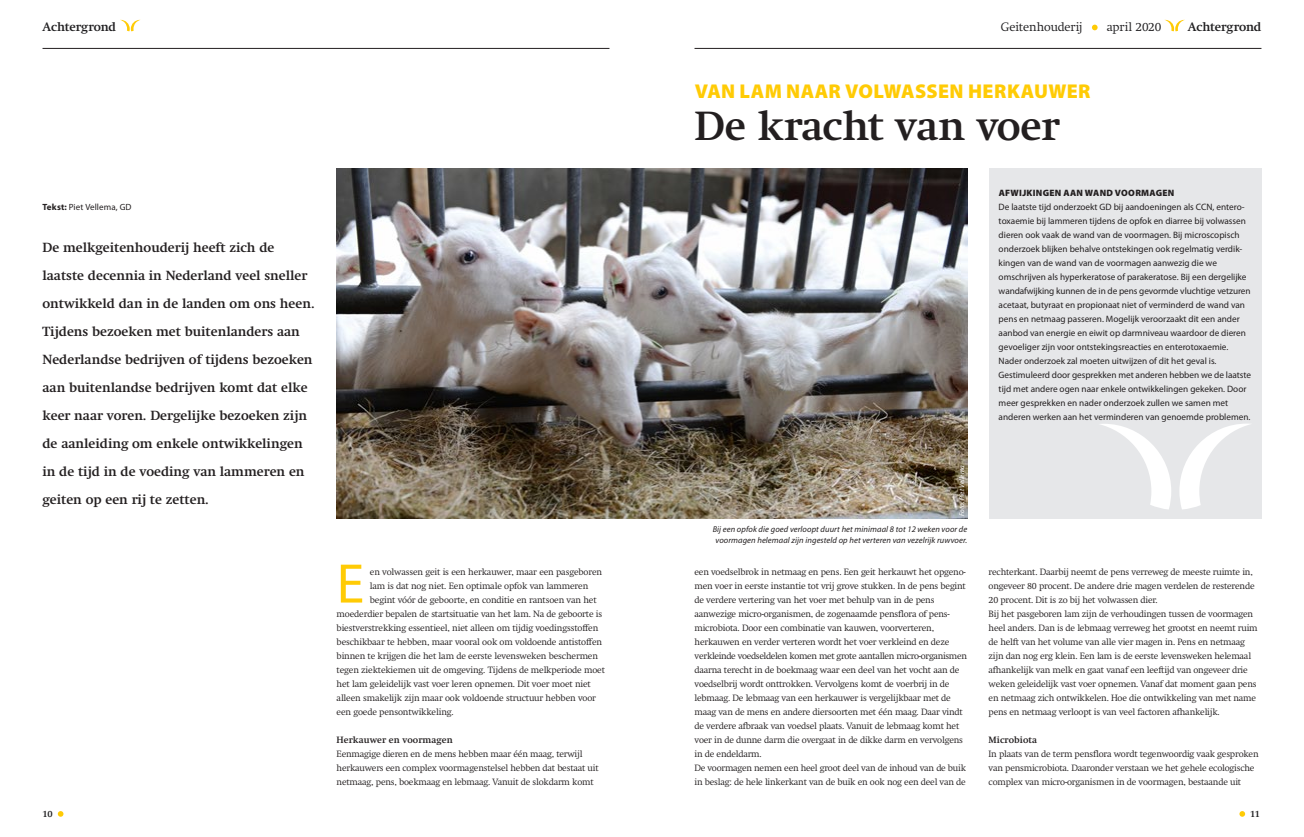
<style>
.page{position:relative;width:1304px;height:837px;background:#fff}
.page>*{position:absolute;margin:0;border:0;box-sizing:border-box;transform-origin:0 0}
.t1{font:56.2px "Myriad Pro";color:#ffcb05}
.t2{font:700 40px "Swift";letter-spacing:-.01em;color:#231f20}
.t3{font:900 20px "Myriad Pro";letter-spacing:.015em;color:#ffcb05}
.t4{font:700 13px/28px "Swift";color:#231f20}
.t5{font:300 12px "Swift";letter-spacing:-.015em;color:#1f1e20}
.t6{font:700 12px "Swift";letter-spacing:-.01em;color:#1f1e20}
.t7{font:9.2px/14px "Myriad Pro";color:#231f20}
.t8{font:900 9.2px "Myriad Pro";letter-spacing:.03em;color:#231f20}
.t9{font:300 9px/14px "Swift";letter-spacing:-.02em;color:#231f20}
.t10{font:700 9px "Swift";letter-spacing:.01em;color:#231f20}
.t11{font:9px "Myriad Pro";letter-spacing:.01em;color:#231f20}
.t12{font:700 9px "Swift";color:#1f1e20}
.t13{font:italic 8.5px/10px "Myriad Pro";letter-spacing:.01em;color:#231f20;text-align:center}
.t14{font:italic 7px "Myriad Pro";letter-spacing:.01em;color:#fff}
.s1{font-weight:700}
</style>
<div class="page">
<hr style="left:694px;top:48px;width:567px;height:1px;background:#231f20">
<hr style="left:43px;top:48px;width:566px;height:1px;background:#231f20">
<svg style="left:1092px;top:25px;width:6px;height:5px"></svg>
<svg style="left:1165px;top:20px;width:20px;height:11px"></svg>
<svg style="left:120px;top:20px;width:20px;height:11px"></svg>
<svg style="left:1239px;top:811px;width:6px;height:5px"></svg>
<svg style="left:58px;top:811px;width:5px;height:5px"></svg>
<div style="left:989px;top:168px;width:272px;height:350px;background:#e6e7e9"></div>
<svg style="left:1179px;top:424px;width:71px;height:85px"></svg>
<svg style="left:1100px;top:424px;width:71px;height:85px"></svg>
<img style="left:337px;top:168px;width:630px;height:350px">
<h3 class="t6" style="left:43px;top:20px;width:75px">Achtergrond</h3>
<h3 class="t5" style="left:1001px;top:20px;width:84px">Geitenhouderij</h3>
<h3 class="t5" style="left:1107px;top:20px;width:56px">april 2020</h3>
<h3 class="t6" style="left:1188px;top:20px;width:75px">Achtergrond</h3>
<h3 class="t3" style="left:695px;top:78px;width:397px">VAN LAM NAAR VOLWASSEN HERKAUWER</h3>
<p class="t11" style="left:43px;top:201px;width:91px"><span class="s1">Tekst:</span> Piet Vellema, GD</p>
<p class="t4" style="left:43px;top:234px;width:274px">De melkgeitenhouderij heeft zich de laatste decennia in Nederland veel sneller ontwikkeld dan in de landen om ons heen.<br>Tijdens bezoeken met buitenlanders aan Nederlandse bedrijven of tijdens bezoeken aan buitenlandse bedrijven komt dat elke keer naar voren. Dergelijke bezoeken zijn de aanleiding om enkele ontwikkelingen in de tijd in de voeding van lammeren en geiten op een rij te zetten.</p>
<h1 class="t1" style="left:337px;top:548px;width:29px">E</h1>
<p class="t9" style="left:370px;top:564px;width:234px">en volwassen geit is een herkauwer, maar een pasgeboren</p>
<p class="t9" style="left:370px;top:578px;width:220px">lam is dat nog niet. Een optimale opfok van lammeren</p>
<p class="t9" style="left:370px;top:592px;width:228px">begint vóór de geboorte, en conditie en rantsoen van het</p>
<p class="t9" style="left:337px;top:606px;width:267px">moederdier bepalen de startsituatie van het lam. Na de geboorte is</p>
<p class="t9" style="left:337px;top:620px;width:263px">biestverstrekking essentieel, niet alleen om tijdig voedingsstoffen</p>
<p class="t9" style="left:337px;top:634px;width:267px">beschikbaar te hebben, maar vooral ook om voldoende antistoffen</p>
<p class="t9" style="left:337px;top:648px;width:263px">binnen te krijgen die het lam de eerste levensweken beschermen</p>
<p class="t9" style="left:337px;top:662px;width:270px">tegen ziektekiemen uit de omgeving. Tijdens de melkperiode moet</p>
<p class="t9" style="left:337px;top:676px;width:256px">het lam geleidelijk vast voer leren opnemen. Dit voer moet niet</p>
<p class="t9" style="left:337px;top:690px;width:261px">alleen smakelijk zijn maar ook voldoende structuur hebben voor</p>
<p class="t9" style="left:337px;top:704px;width:119px">een goede pensontwikkeling.</p>
<p class="t10" style="left:337px;top:734px;width:118px">Herkauwer en voormagen</p>
<p class="t9" style="left:337px;top:746px;width:264px">Eenmagige dieren en de mens hebben maar één maag, terwijl herkauwers een complex voormagenstelsel hebben dat bestaat uit netmaag, pens, boekmaag en lebmaag. Vanuit de slokdarm komt</p>
<h2 class="t2" style="left:694px;top:103px;width:367px">De kracht van voer</h2>
<p class="t14" style="left:957px;top:515px;width:52px;rotate:-90deg">Foto: Piet Vellema</p>
<p class="t13" style="left:713px;top:524px;width:256px">Bij een opfok die goed verloopt duurt het minimaal 8 tot 12 weken voor de voormagen helemaal zijn ingesteld op het verteren van vezelrijk ruwvoer.</p>
<p class="t8" style="left:999px;top:187px;width:177px">AFWIJKINGEN AAN WAND VOORMAGEN</p>
<p class="t7" style="left:999px;top:200px;width:254px">De laatste tijd onderzoekt GD bij aandoeningen als CCN, entero&shy;toxaemie bij lammeren tijdens de opfok en diarree bij volwassen dieren ook vaak de wand van de voormagen. Bij microscopisch onderzoek blijken behalve ontstekingen ook regelmatig verdik&shy;kingen van de wand van de voormagen aanwezig die we omschrijven als hyperkeratose of parakeratose. Bij een dergelijke wandafwijking kunnen de in de pens gevormde vluchtige vetzuren acetaat, butyraat en propionaat niet of verminderd de wand van pens en netmaag passeren. Mogelijk veroorzaakt dit een ander aanbod van energie en eiwit op darmniveau waardoor de dieren gevoeliger zijn voor ontstekingsreacties en enterotoxaemie.<br>Nader onderzoek zal moeten uitwijzen of dit het geval is.<br>Gestimuleerd door gesprekken met anderen hebben we de laatste tijd met andere ogen naar enkele ontwikkelingen gekeken. Door meer gesprekken en nader onderzoek zullen we samen met anderen werken aan het verminderen van genoemde problemen.</p>
<p class="t9" style="left:694px;top:564px;width:274px">een voedselbrok in netmaag en pens. Een geit herkauwt het opgeno&shy;men voer in eerste instantie tot vrij grove stukken. In de pens begint de verdere vertering van het voer met behulp van in de pens aanwezige micro-organismen, de zogenaamde pensflora of pens&shy;microbiota. Door een combinatie van kauwen, voorverteren, herkauwen en verder verteren wordt het voer verkleind en deze verkleinde voedseldelen komen met grote aantallen micro-organismen daarna terecht in de boekmaag waar een deel van het vocht aan de voedselbrij wordt onttrokken. Vervolgens komt de voerbrij in de lebmaag. De lebmaag van een herkauwer is vergelijkbaar met de maag van de mens en andere diersoorten met één maag. Daar vindt de verdere afbraak van voedsel plaats. Vanuit de lebmaag komt het voer in de dunne darm die overgaat in de dikke darm en vervolgens in de endeldarm.<br>De voormagen nemen een heel groot deel van de inhoud van de buik in beslag: de hele linkerkant van de buik en ook nog een deel van de</p>
<p class="t9" style="left:989px;top:564px;width:271px">rechterkant. Daarbij neemt de pens verreweg de meeste ruimte in, ongeveer 80 procent. De andere drie magen verdelen de resterende 20 procent. Dit is zo bij het volwassen dier.<br>Bij het pasgeboren lam zijn de verhoudingen tussen de voormagen heel anders. Dan is de lebmaag verreweg het grootst en neemt ruim de helft van het volume van alle vier magen in. Pens en netmaag zijn dan nog erg klein. Een lam is de eerste levensweken helemaal afhankelijk van melk en gaat vanaf een leeftijd van ongeveer drie weken geleidelijk vast voer opnemen. Vanaf dat moment gaan pens en netmaag zich ontwikkelen. Hoe die ontwikkeling van met name pens en netmaag verloopt is van veel factoren afhankelijk.</p>
<p class="t10" style="left:989px;top:734px;width:50px">Microbiota</p>
<p class="t9" style="left:989px;top:746px;width:271px">In plaats van de term pensflora wordt tegenwoordig vaak gesproken van pensmicrobiota. Daaronder verstaan we het gehele ecologische complex van micro-organismen in de voormagen, bestaande uit</p>
<p class="t12" style="left:43px;top:808px;width:12px">10</p>
<p class="t12" style="left:1250px;top:808px;width:11px">11</p>
</div>
